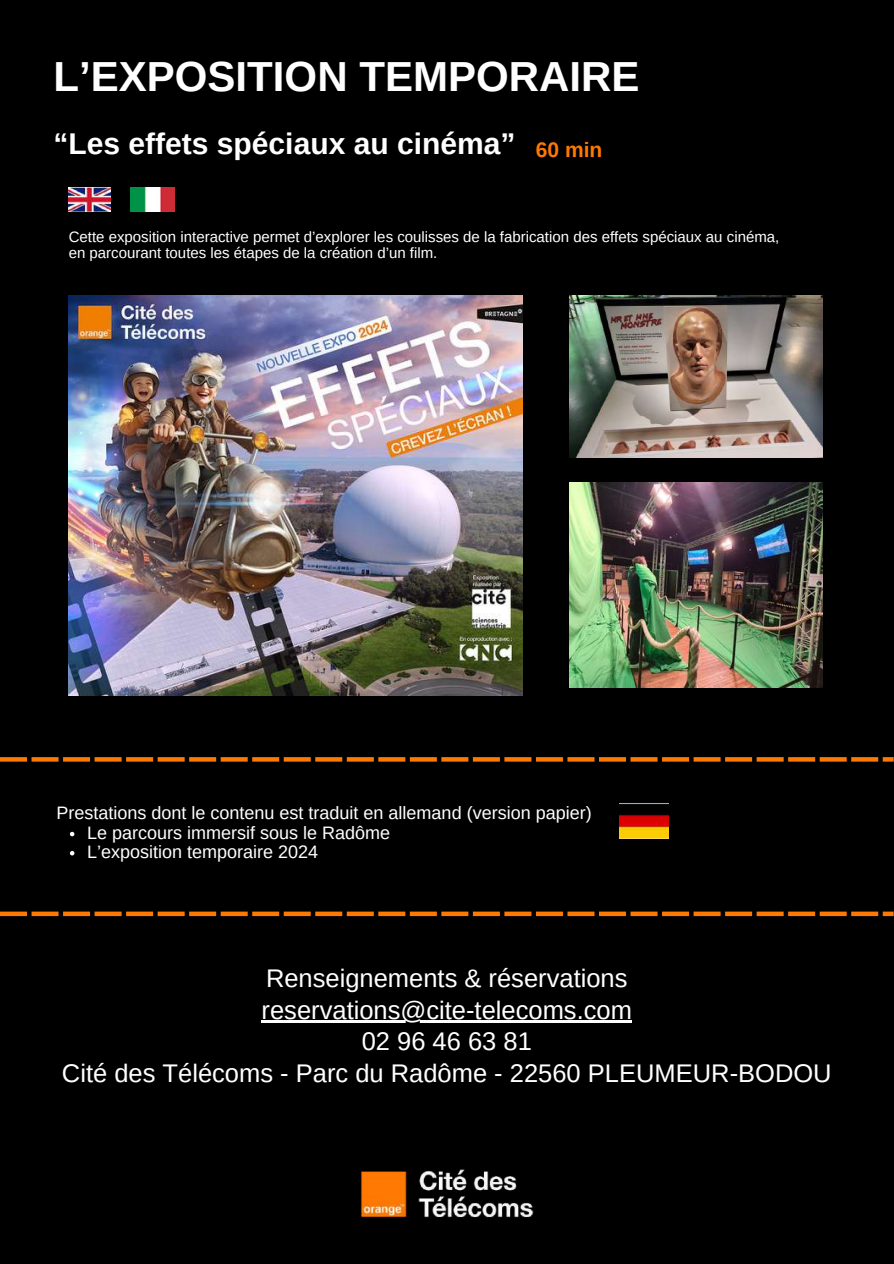
<style>
.page{position:relative;width:894px;height:1264px;background:#fff}
.page>*{position:absolute;margin:0;border:0;box-sizing:border-box;transform-origin:0 0}
.t1{font:700 42px "Arimo";color:#fff}
.t2{font:700 30px "Arimo";color:#fff}
.t3{font:25.5px/31.5px "Arimo";color:#fff;text-align:center}
.t4{font:700 21px "Arimo";color:#ff7900}
.t5{font:18px/19.2px "Arimo";color:#fff}
.t6{font:15px/15.8px "Arimo";color:#fff}
</style>
<div class="page">
<div style="left:0;top:0;width:893px;height:1263px;background:#000"></div>
<img style="left:69px;top:187px;width:41px;height:25px">
<img style="left:131px;top:187px;width:43px;height:25px">
<img style="left:619px;top:803px;width:49px;height:35px">
<svg style="left:0;top:757px;width:893px;height:4px;background:#d46400"></svg>
<svg style="left:0;top:911px;width:893px;height:5px;background:#c05b00"></svg>
<img style="left:360px;top:1169px;width:174px;height:49px">
<img style="left:569px;top:296px;width:253px;height:162px">
<img style="left:69px;top:296px;width:453px;height:399px">
<svg style="left:70px;top:831px;width:4px;height:5px"></svg>
<svg style="left:70px;top:851px;width:4px;height:4px"></svg>
<hr style="left:261px;top:1020px;width:370px;height:3px;background:#fff">
<img style="left:569px;top:483px;width:253px;height:204px">
<h1 class="t1" style="left:53px;top:53px;width:587px">L’EXPOSITION TEMPORAIRE</h1>
<h2 class="t2" style="left:53px;top:127px;width:463px">“Les effets spéciaux au cinéma”</h2>
<h3 class="t4" style="left:535px;top:137px;width:68px">60 min</h3>
<p class="t6" style="left:69px;top:229px;width:712px">Cette exposition interactive permet d’explorer les coulisses de la fabrication des effets spéciaux au cinéma, en parcourant toutes les étapes de la création d’un film.</p>
<p class="t5" style="left:87px;top:803px;width:506px;text-indent:-31px">Prestations dont le contenu est traduit en allemand (version papier)<br>Le parcours immersif sous le Radôme<br>L’exposition temporaire 2024</p>
<h3 class="t3" style="left:62px;top:962px;width:771px">Renseignements &amp; réservations<br>reservations@cite-telecoms.com<br>02 96 46 63 81<br>Cité des Télécoms - Parc du Radôme - 22560 PLEUMEUR-BODOU</h3>
</div>
